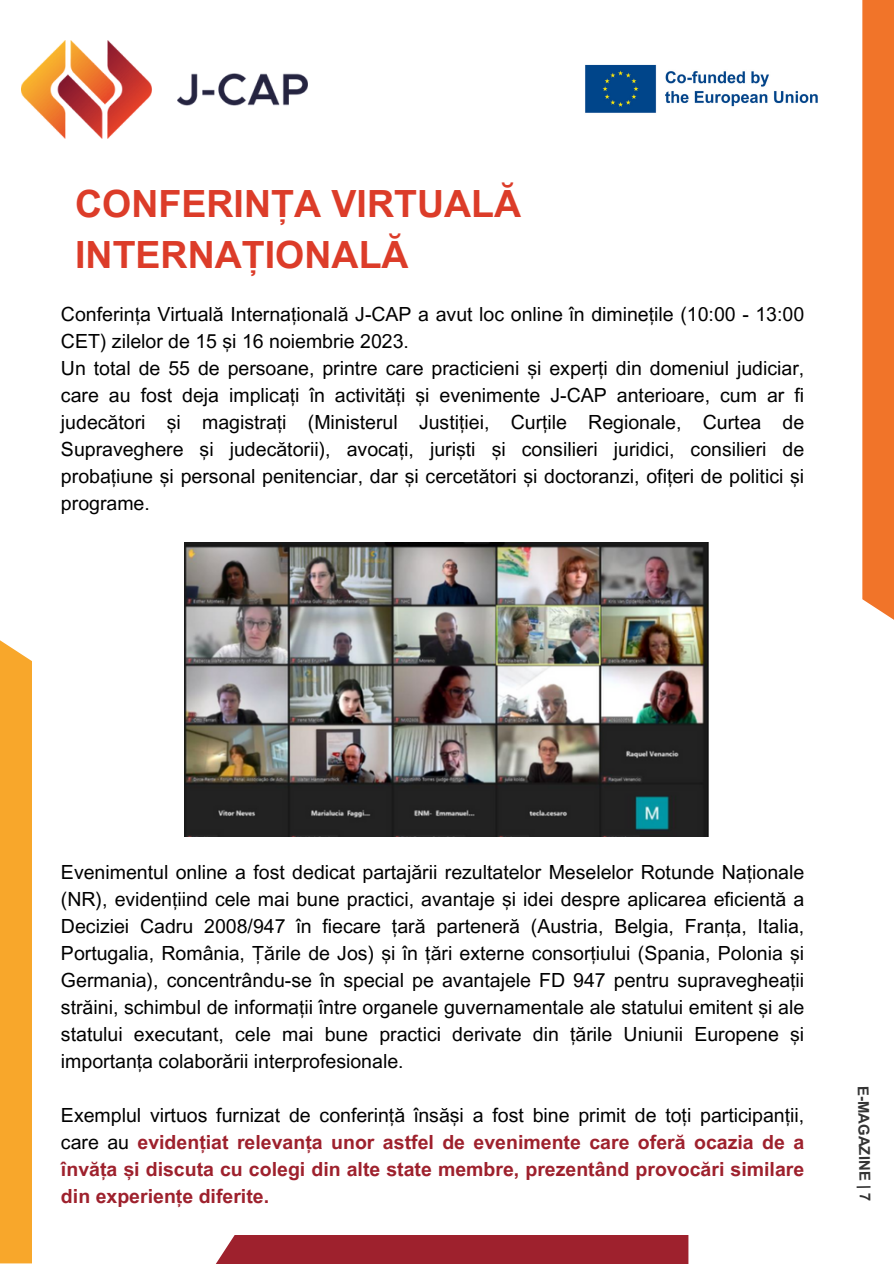
<style>
.page{position:relative;width:894px;height:1264px;background:#fff}
.page>*{position:absolute;margin:0;border:0;box-sizing:border-box;transform-origin:0 0}
.t1{font:700 37.5px/51.8px "Arial MT Pro";color:#dc3c29}
.t2{font:19.5px/27px "Arial MT Pro";color:#000}
.t3{font:700 19.5px/27px "Arial MT Pro";color:#9e212d;text-align:justify}
.t4{font:700 15px "Arial MT Pro";color:#000}
.s1{font-weight:400;color:#000}
</style>
<div class="page">
<img style="left:22px;top:40px;width:286px;height:98px">
<div style="left:862px;top:0;width:31px;height:629px;background:#f17429"></div>
<div style="left:205px;top:1234px;width:483px;height:29px;background:#9e212d"></div>
<div style="left:0;top:631px;width:32px;height:632px;background:#f8a72b"></div>
<img style="left:185px;top:543px;width:524px;height:293px">
<img style="left:585px;top:64px;width:233px;height:49px">
<h1 class="t1" style="left:75px;top:182px;width:447px">CONFERINȚA VIRTUALĂ<br>INTERNAȚIONALĂ</h1>
<h2 class="t2" style="left:61px;top:303px;width:744px">Conferința Virtuală Internațională J-CAP a avut loc online în diminețile (10:00 - 13:00<br>CET) zilelor de 15 și 16 noiembrie 2023.<br>Un total de 55 de persoane, printre care practicieni și experți din domeniul judiciar, care au fost deja implicați în activități și evenimente J-CAP anterioare, cum ar fi judecători și magistrați (Ministerul Justiției, Curțile Regionale, Curtea de Supraveghere și judecătorii), avocați, juriști și consilieri juridici, consilieri de probațiune și personal penitenciar, dar și cercetători și doctoranzi, ofițeri de politici și programe.</h2>
<p class="t2" style="left:61px;top:860px;width:744px;text-align:justify">Evenimentul online a fost dedicat partajării rezultatelor Meselelor Rotunde Naționale (NR), evidențiind cele mai bune practici, avantaje și idei despre aplicarea eficientă a Deciziei Cadru 2008/947 în fiecare țară parteneră (Austria, Belgia, Franța, Italia, Portugalia, România, Țările de Jos) și în țări externe consorțiului (Spania, Polonia și Germania), concentrându-se în special pe avantajele FD 947 pentru supravegheații străini, schimbul de informații între organele guvernamentale ale statului emitent și ale statului executant, cele mai bune practici derivate din țările Uniunii Europene și importanța colaborării interprofesionale.</p>
<h2 class="t3" style="left:61px;top:1103px;width:744px"><span class="s1">Exemplul virtuos furnizat de conferință însăși a fost bine primit de toți participanții, care au</span> evidențiat relevanța unor astfel de evenimente care oferă ocazia de a învăța și discuta cu colegi din alte state membre, prezentând provocări similare din experiențe diferite.</h2>
<p class="t4" style="left:868px;top:1085px;width:117px;rotate:89deg">E-MAGAZINE | 7</p>
</div>
